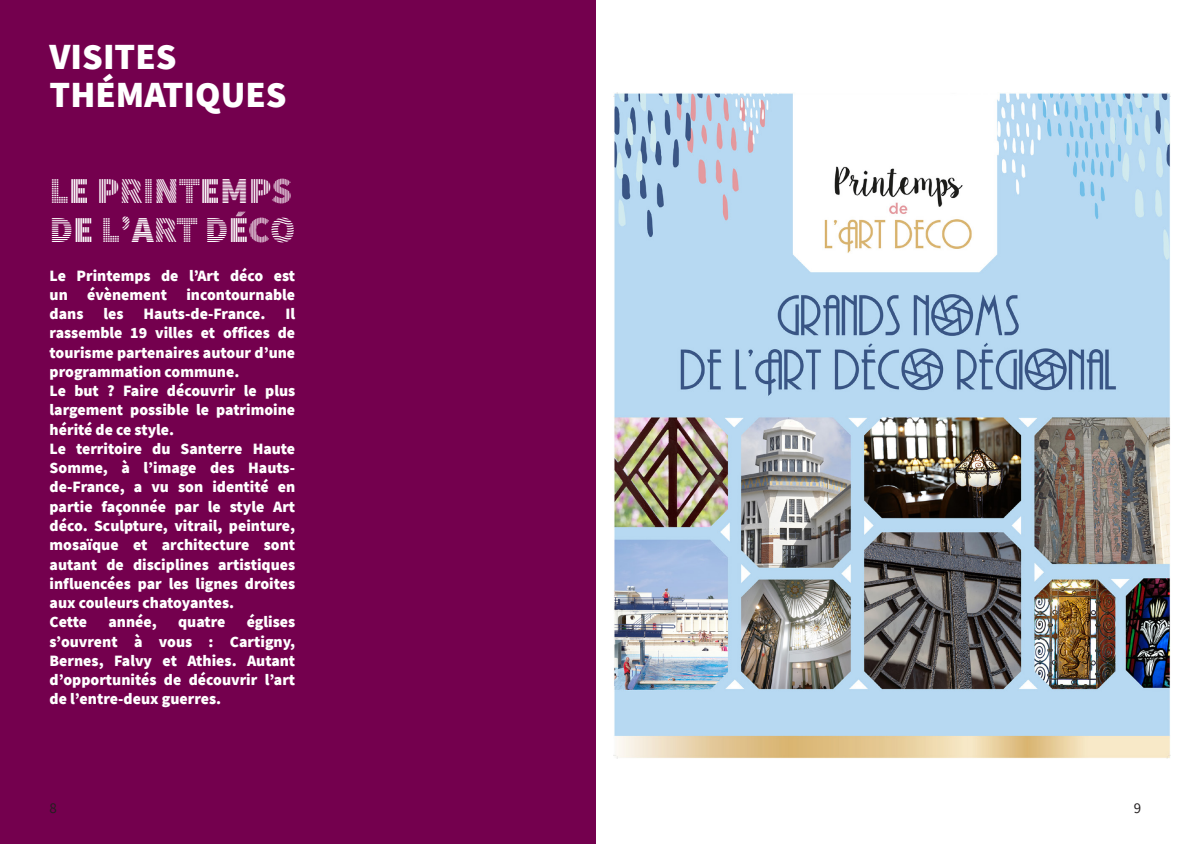
<style>
.page{position:relative;width:1191px;height:844px;background:#fff}
.page>*{position:absolute;margin:0;border:0;box-sizing:border-box;transform-origin:0 0}
.TITRE_NIVEAU_2{font:900 36.75px/38.5px "Source Sans Pro DISPLAYV2";color:#fff}
.TITRE_NIVEAU_1{font:900 36.75px "Source Sans Pro";color:#fff}
.DATES{font:900 15.75px/19.2px "Source Sans Pro";color:#fff;text-align:justify}
.t1{font:14.88px "Source Sans Pro";color:#231f20}
</style>
<div class="page">
<div style="left:0;top:0;width:595px;height:843px;background:#74004e"></div>
<img style="left:614px;top:92px;width:556px;height:665px">
<p class="TITRE_NIVEAU_1" style="left:50px;top:31px;width:128px">VISITES</p>
<p class="TITRE_NIVEAU_1" style="left:50px;top:69px;width:238px">THÉMATIQUES</p>
<p class="TITRE_NIVEAU_2" style="left:50px;top:173px;width:247px">LE PRINTEMPS<br>DE L’ART DÉCO</p>
<p class="DATES" style="left:50px;top:265px;width:247px">Le Printemps de l’Art déco est un évènement incontournable dans</p>
<p class="DATES" style="left:50px;top:304px;width:247px;text-indent:236px">Il rassemble 19 villes et offices de tourisme partenaires autour d’une programmation commune.</p>
<p class="DATES" style="left:50px;top:381px;width:247px">Le but ? Faire découvrir le plus largement possible le patrimoine hérité de ce style.</p>
<p class="DATES" style="left:50px;top:438px;width:247px">Le territoire du Santerre Haute Somme, à l’image des Hauts&shy;de-France, a vu son identité en partie façonnée par le style Art déco. Sculpture, vitrail, peinture, mosaïque et architecture sont autant de disciplines artistiques influencées par les lignes droites aux couleurs chatoyantes.</p>
<p class="DATES" style="left:50px;top:612px;width:39px">Cette</p>
<p class="DATES" style="left:108px;top:612px;width:50px">année,</p>
<p class="DATES" style="left:178px;top:612px;width:49px">quatre</p>
<p class="DATES" style="left:103px;top:304px;width:22px">les</p>
<p class="DATES" style="left:143px;top:304px;width:124px">Hauts-de-France.</p>
<p class="DATES" style="left:50px;top:612px;width:247px;text-indent:197px">églises s’ouvrent à vous : Cartigny, Bernes, Falvy et Athies. Autant d’opportunités de découvrir l’art de l’entre-deux guerres.</p>
<p class="t1" style="left:50px;top:797px;width:9px">8</p>
<p class="t1" style="left:1134px;top:797px;width:9px">9</p>
</div>
